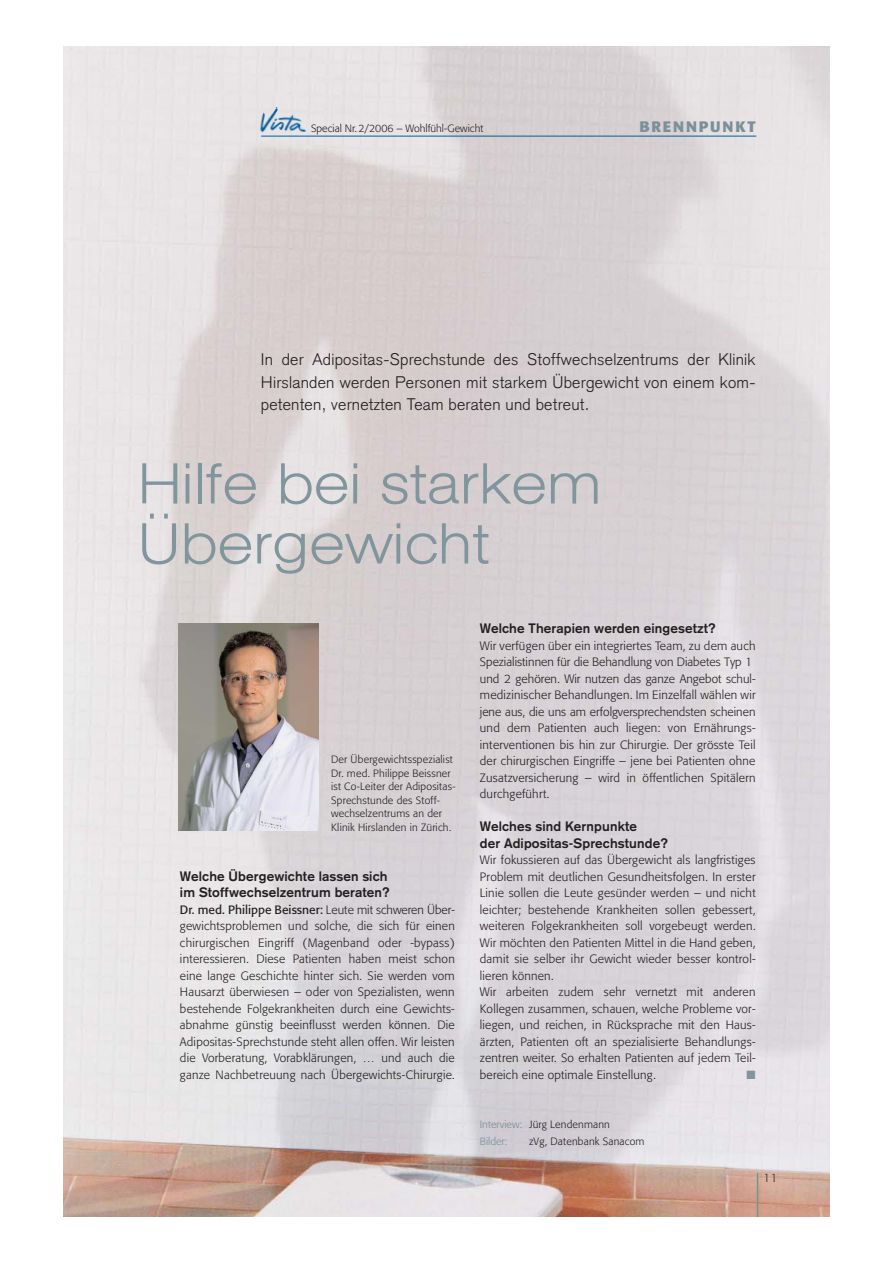
<style>
.page{position:relative;width:893px;height:1263px;background:#fff}
.page>*{position:absolute;margin:0;border:0;box-sizing:border-box;transform-origin:0 0}
.t1{font:300 expanded 57px/60px "AK12";letter-spacing:.01em;color:#81959d}
.t2{font:300 16.5px/22.5px "Akzidenz Grotesk";letter-spacing:.015em;color:#231f20;text-align:justify}
.t3{font:700 15px "Formata BQ";letter-spacing:.13em;color:#7b9098}
.t4{font:700 13.5px/16.5px "Akzidenz Grotesk";letter-spacing:.01em;color:#231f20}
.t5{font:300 12px/16.5px "Formata BQ";letter-spacing:.015em;color:#231f20}
.t6{font:300 12px "Formata BQ";color:#323031}
.t7{font:12px "Zapf Dingbats";color:#81959d}
.t8{font:300 10.5px/13.5px "Formata BQ";letter-spacing:.015em;color:#231f20}
.t9{font:300 10.5px/16.5px "Formata BQ";letter-spacing:.015em;color:#7b9098}
.s1{font-weight:400}
.s2{color:#231f20}
</style>
<div class="page">
<img style="left:64px;top:47px;width:765px;height:1169px">
<img style="left:259px;top:107px;width:49px;height:28px">
<hr style="left:261px;top:136px;width:495px;height:1px;background:#005e9d">
<img style="left:178px;top:624px;width:141px;height:207px">
<hr style="left:756px;top:1173px;width:2px;height:43px;background:#7b9098">
<p class="t8" style="left:311px;top:123px;width:174px">Special Nr. 2/2006 – Wohlfühl-Gewicht</p>
<p class="t3" style="left:639px;top:121px;width:117px">BRENNPUNKT</p>
<h2 class="t2" style="left:261px;top:350px;width:496px">In der Adipositas-Sprechstunde des Stoffwechselzentrums der Klinik Hirslanden werden Personen mit starkem Übergewicht von einem kom&shy;petenten, vernetzten Team beraten und betreut.</h2>
<h1 class="t1" style="left:137px;top:459px;width:465px">Hilfe bei starkem<br>Übergewicht</h1>
<p class="t8" style="left:331px;top:754px;width:126px">Der Übergewichtsspezialist<br>Dr. med. Philippe Beissner ist Co-Leiter der Adipositas-<br>Sprechstunde des Stoff&shy;wechselzentrums an der<br>Klinik Hirslanden in Zürich.</p>
<p class="t4" style="left:180px;top:869px;width:211px">Welche Übergewichte lassen sich im Stoffwechselzentrum beraten?</p>
<p class="t5" style="left:180px;top:902px;width:276px;text-align:justify"><span class="s1">Dr. med. Philippe Beissner:</span> Leute mit schweren Über&shy;gewichtsproblemen und solche, die sich für einen chirurgischen Eingriff (Magenband oder -bypass) interessieren. Diese Patienten haben meist schon eine lange Geschichte hinter sich. Sie werden vom Hausarzt überwiesen – oder von Spezialisten, wenn bestehende Folgekrankheiten durch eine Gewichts&shy;abnahme günstig beeinflusst werden können. Die Adipositas-Sprechstunde steht allen offen. Wir leisten die Vorberatung, Vorabklärungen, … und auch die ganze Nachbetreuung nach Übergewichts-Chirurgie.</p>
<p class="t4" style="left:480px;top:621px;width:237px">Welche Therapien werden eingesetzt?</p>
<p class="t5" style="left:480px;top:638px;width:277px">Wir verfügen über ein integriertes Team, zu dem auch Spezialistinnen für die Behandlung von Diabetes Typ 1 und 2 gehören. Wir nutzen das ganze Angebot schul&shy;medizinischer Behandlungen. Im Einzelfall wählen wir jene aus, die uns am erfolgversprechendsten scheinen und dem Patienten auch liegen: von Ernährungs&shy;interventionen bis hin zur Chirurgie. Der grösste Teil der chirurgischen Eingriffe – jene bei Patienten ohne Zusatzversicherung – wird in öffentlichen Spitälern durchgeführt.</p>
<p class="t4" style="left:480px;top:819px;width:190px">Welches sind Kernpunkte<br>der Adipositas-Sprechstunde?</p>
<p class="t5" style="left:480px;top:853px;width:277px">Wir fokussieren auf das Übergewicht als langfristiges Problem mit deutlichen Gesundheitsfolgen. In erster Linie sollen die Leute gesünder werden – und nicht leichter; bestehende Krankheiten sollen gebessert, weiteren Folgekrankheiten soll vorgebeugt werden.<br>Wir möchten den Patienten Mittel in die Hand geben, damit sie selber ihr Gewicht wieder besser kontrol&shy;lieren können.<br>Wir arbeiten zudem sehr vernetzt mit anderen Kollegen zusammen, schauen, welche Probleme vor&shy;liegen, und reichen, in Rücksprache mit den Haus&shy;ärzten, Patienten oft an spezialisierte Behandlungs&shy;zentren weiter. So erhalten Patienten auf jedem Teil&shy;bereich eine optimale Einstellung.</p>
<p class="t7" style="left:746px;top:1069px;width:11px">■</p>
<p class="t9" style="left:480px;top:1117px;width:132px">Interview: <span class="s2">Jürg Lendenmann<br></span>Bilder:</p>
<p class="t8" style="left:529px;top:1135px;width:117px">zVg, Datenbank Sanacom</p>
<p class="t6" style="left:763px;top:1173px;width:16px">11</p>
</div>
